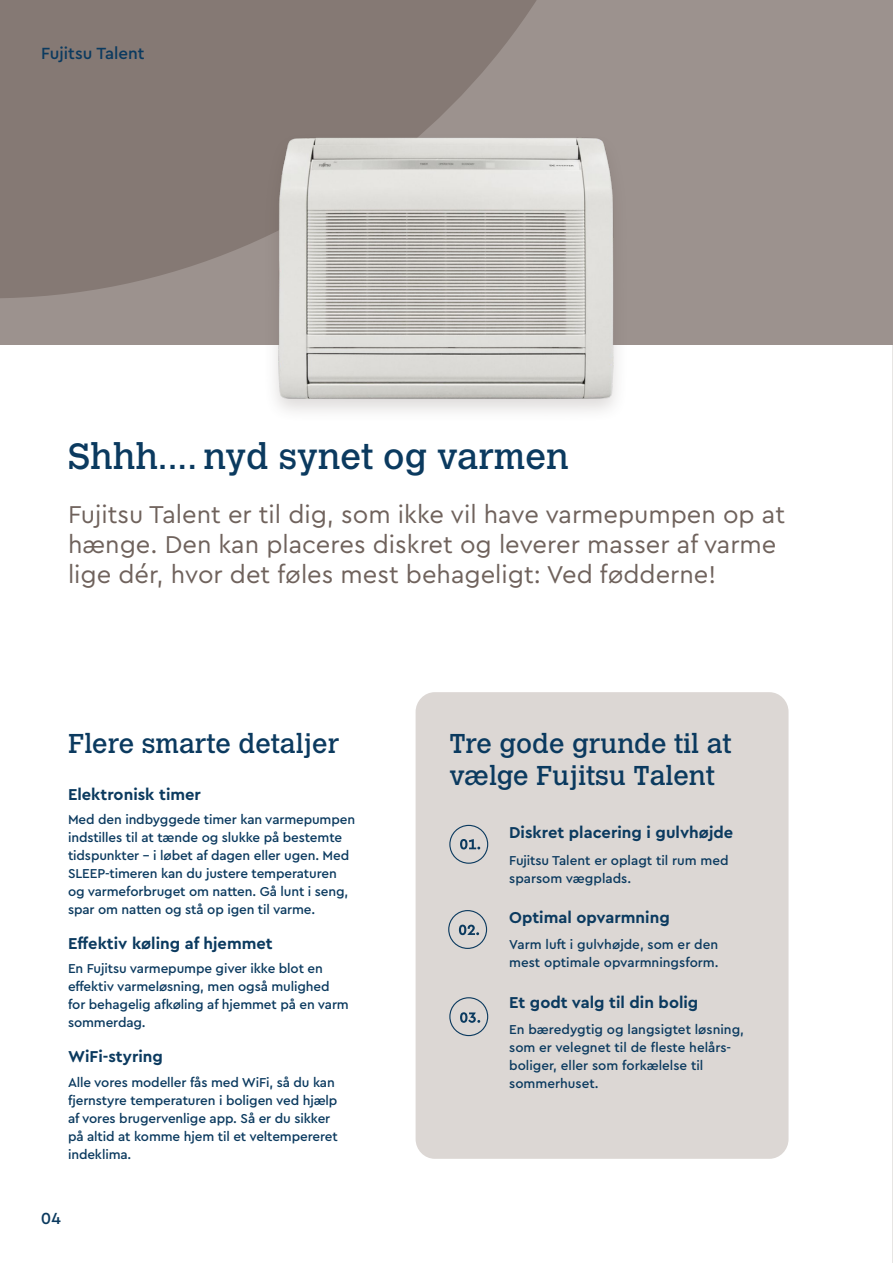
<style>
.page{position:relative;width:893px;height:1263px;background:#fff}
.page>*{position:absolute;margin:0;border:0;box-sizing:border-box;transform-origin:0 0}
.t1{font:36.15px "Calvert MT Std";color:#0b3a5f}
.t2{font:27px/32.4px "Calvert MT Std";color:#0b3a5f}
.t3{font:25.5px/30px "Cera Pro";color:#6f625c}
.t4{font:500 16.95px "Cera Pro";color:#0b3a5f}
.t5{font:500 16.8px "Cera Pro";color:#0b3a5f}
.t6{font:700 16.5px "Cera Pro";color:#0b3a5f}
.t7{font:500 13.5px/18px "Cera Pro";letter-spacing:-.01em;color:#0b3a5f}
</style>
<div class="page">
<hr style="left:892px;top:0;width:1px;height:1263px;background:#e7e5e3">
<div style="left:0;top:0;width:893px;height:345px;background:#9c928e"></div>
<svg style="left:0;top:0;width:537px;height:298px;background:#877b76"></svg>
<div style="left:416px;top:692px;width:372px;height:467px;background:#dcd7d4;border-radius:19px"></div>
<svg style="left:449px;top:825px;width:39px;height:39px"></svg>
<svg style="left:448px;top:910px;width:39px;height:39px"></svg>
<svg style="left:449px;top:997px;width:39px;height:39px"></svg>
<div style="left:263px;top:132px;width:366px;height:292px;background:#544640;opacity:.2"></div>
<img style="left:279px;top:134px;width:335px;height:290px">
<p class="t4" style="left:41px;top:42px;width:105px">Fujitsu Talent</p>
<p class="t1" style="left:68px;top:435px;width:502px">Shhh.... nyd synet og varmen</p>
<p class="t3" style="left:68px;top:499px;width:718px">Fujitsu Talent er til dig, som ikke vil have varmepumpen op at hænge. Den kan placeres diskret og leverer masser af varme lige dér, hvor det føles mest behageligt: Ved fødderne!</p>
<p class="t2" style="left:68px;top:727px;width:273px">Flere smarte detaljer</p>
<p class="t6" style="left:68px;top:783px;width:134px">Elektronisk timer</p>
<p class="t7" style="left:68px;top:810px;width:289px">Med den indbyggede timer kan varmepumpen indstilles til at tænde og slukke på bestemte tidspunkter – i løbet af dagen eller ugen. Med SLEEP-timeren kan du justere temperaturen og varmeforbruget om natten. Gå lunt i seng, spar om natten og stå op igen til varme.</p>
<p class="t6" style="left:68px;top:932px;width:206px">Effektiv køling af hjemmet</p>
<p class="t7" style="left:68px;top:959px;width:282px">En Fujitsu varmepumpe giver ikke blot en effektiv varmeløsning, men også mulighed for behagelig afkøling af hjemmet på en varm sommerdag.</p>
<p class="t6" style="left:68px;top:1046px;width:96px">WiFi-styring</p>
<p class="t7" style="left:68px;top:1073px;width:271px">Alle vores modeller fås med WiFi, så du kan fjernstyre temperaturen i boligen ved hjælp af vores brugervenlige app. Så er du sikker på altid at komme hjem til et veltempereret indeklima.</p>
<p class="t5" style="left:41px;top:1207px;width:21px">04</p>
<p class="t2" style="left:449px;top:727px;width:284px">Tre gode grunde til at vælge Fujitsu Talent</p>
<p class="t6" style="left:509px;top:822px;width:226px">Diskret placering i gulvhøjde</p>
<p class="t7" style="left:509px;top:850px;width:221px">Fujitsu Talent er oplagt til rum med sparsom vægplads.</p>
<p class="t6" style="left:509px;top:906px;width:162px">Optimal opvarmning</p>
<p class="t7" style="left:509px;top:935px;width:211px">Varm luft i gulvhøjde, som er den mest optimale opvarmningsform.</p>
<p class="t6" style="left:509px;top:991px;width:191px">Et godt valg til din bolig</p>
<p class="t7" style="left:509px;top:1020px;width:236px">En bæredygtig og langsigtet løsning, som er velegnet til de fleste helårs&shy;boliger, eller som forkælelse til sommerhuset.</p>
</div>
